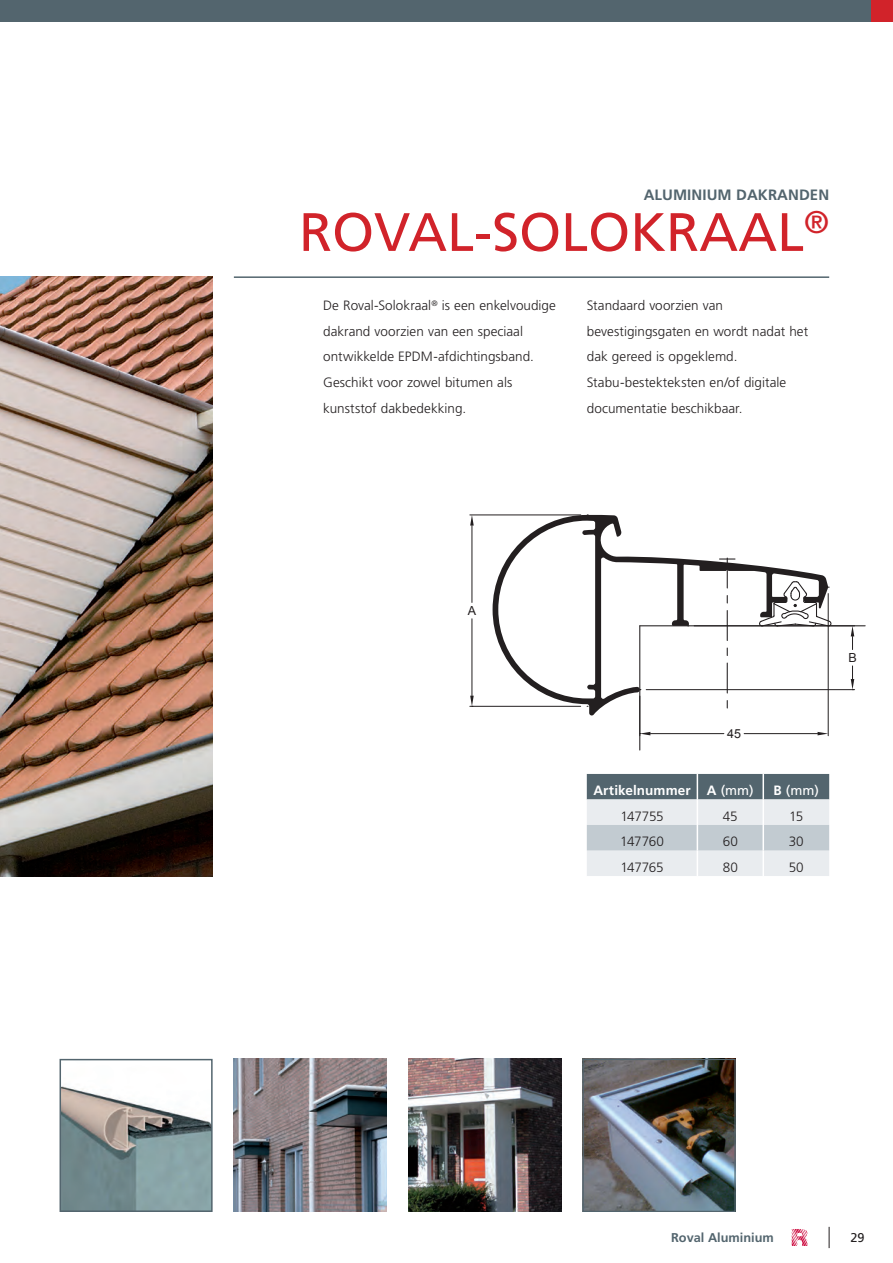
<style>
.page{position:relative;width:893px;height:1263px;background:#fff}
.page>*{position:absolute;margin:0;border:0;box-sizing:border-box;transform-origin:0 0}
.t1{font:54px "Frutiger LT Std";color:#d1232a}
.t2{font:700 15px "Frutiger LT Std";letter-spacing:.005em;color:#53656e}
.t3{font:300 13.5px/25.5px "Frutiger LT Std";color:#231f20}
.t4{font:700 13.5px "Frutiger LT Std";letter-spacing:.01em;color:#fff}
.t5{font:13.5px "Frutiger LT Std";color:#fff}
.t6{font:700 12.75px "Frutiger LT Std";color:#53656e}
.t7{font:12.75px "Frutiger LT Std";color:#231f20}
.t8{font:12.45px "Arial";color:#231f20}
.s1{font-weight:400}
.s2{font-weight:700}
</style>
<div class="page">
<div style="left:0;top:0;width:872px;height:21px;background:#53656e"></div>
<div style="left:872px;top:0;width:21px;height:21px;background:#d1232a"></div>
<svg style="left:792px;top:1229px;width:16px;height:17px"></svg>
<svg style="left:829px;top:1227px;width:1px;height:21px"></svg>
<img style="left:0;top:276px;width:213px;height:600px">
<img style="left:63px;top:1086px;width:147px;height:123px">
<div style="left:60px;top:1059px;width:153px;height:153px;border:2px solid #53656e"></div>
<img style="left:234px;top:1059px;width:153px;height:153px">
<img style="left:408px;top:1059px;width:153px;height:153px">
<hr style="left:234px;top:276px;width:595px;height:2px;background:#53656e">
<svg style="left:587px;top:774px;width:242px;height:102px;background:#bbc3c8"></svg>
<hr style="left:762px;top:850px;width:2px;height:26px;background:#fff">
<svg style="left:493px;top:515px;width:335px;height:200px"></svg>
<svg style="left:719px;top:558px;width:16px;height:156px"></svg>
<hr style="left:470px;top:514px;width:111px;height:1px;background:#231f20">
<hr style="left:470px;top:706px;width:111px;height:1px;background:#231f20">
<hr style="left:472px;top:525px;width:1px;height:77px;background:#231f20">
<hr style="left:472px;top:619px;width:1px;height:77px;background:#231f20">
<svg style="left:470px;top:515px;width:4px;height:10px"></svg>
<svg style="left:470px;top:696px;width:4px;height:11px"></svg>
<hr style="left:640px;top:625px;width:225px;height:1px;background:#231f20">
<hr style="left:646px;top:689px;width:209px;height:1px;background:#231f20">
<svg style="left:851px;top:626px;width:3px;height:23px"></svg>
<svg style="left:851px;top:666px;width:3px;height:24px"></svg>
<hr style="left:828px;top:593px;width:1px;height:143px;background:#231f20">
<hr style="left:744px;top:733px;width:73px;height:1px;background:#231f20">
<hr style="left:650px;top:733px;width:74px;height:1px;background:#231f20">
<svg style="left:817px;top:732px;width:11px;height:3px"></svg>
<svg style="left:640px;top:732px;width:10px;height:3px"></svg>
<svg style="left:759px;top:581px;width:72px;height:46px"></svg>
<hr style="left:639px;top:626px;width:1px;height:124px;background:#231f20">
<img style="left:585px;top:1061px;width:149px;height:149px">
<div style="left:583px;top:1059px;width:153px;height:153px;border:1px solid #53656e"></div>
<p class="t2" style="left:644px;top:186px;width:187px">ALUMINIUM DAKRANDEN</p>
<h1 class="t1" style="left:299px;top:200px;width:532px">ROVAL-SOLOKRAAL<sup>®</sup></h1>
<p class="t3" style="left:323px;top:293px;width:234px">De Roval-Solokraal<sup>®</sup> is een enkelvoudige dakrand voorzien van een speciaal ontwikkelde EPDM-afdichtingsband.<br>Geschikt voor zowel bitumen als kunststof dakbedekking.</p>
<p class="t3" style="left:587px;top:293px;width:223px">Standaard voorzien van bevestigingsgaten en wordt nadat het dak gereed is opgeklemd.<br>Stabu-bestekteksten en/of digitale documentatie beschikbaar.</p>
<p class="t8" style="left:468px;top:602px;width:10px">A</p>
<p class="t8" style="left:727px;top:725px;width:15px">45</p>
<p class="t4" style="left:593px;top:782px;width:162px">Artikelnummer A <span class="s1">(mm)</span></p>
<p class="t5" style="left:774px;top:782px;width:47px"><span class="s2">B</span> (mm)</p>
<p class="t3" style="left:620px;top:803px;width:45px">147755</p>
<p class="t3" style="left:723px;top:803px;width:16px">45</p>
<p class="t3" style="left:789px;top:803px;width:16px">15</p>
<p class="t3" style="left:620px;top:829px;width:45px">147760</p>
<p class="t3" style="left:723px;top:829px;width:17px">60</p>
<p class="t3" style="left:789px;top:829px;width:17px">30</p>
<p class="t3" style="left:620px;top:854px;width:45px">147765</p>
<p class="t3" style="left:723px;top:854px;width:17px">80</p>
<p class="t3" style="left:789px;top:854px;width:17px">50</p>
<p class="t8" style="left:848px;top:649px;width:10px">B</p>
<p class="t6" style="left:671px;top:1230px;width:104px">Roval Aluminium</p>
<p class="t7" style="left:850px;top:1230px;width:16px">29</p>
</div>
